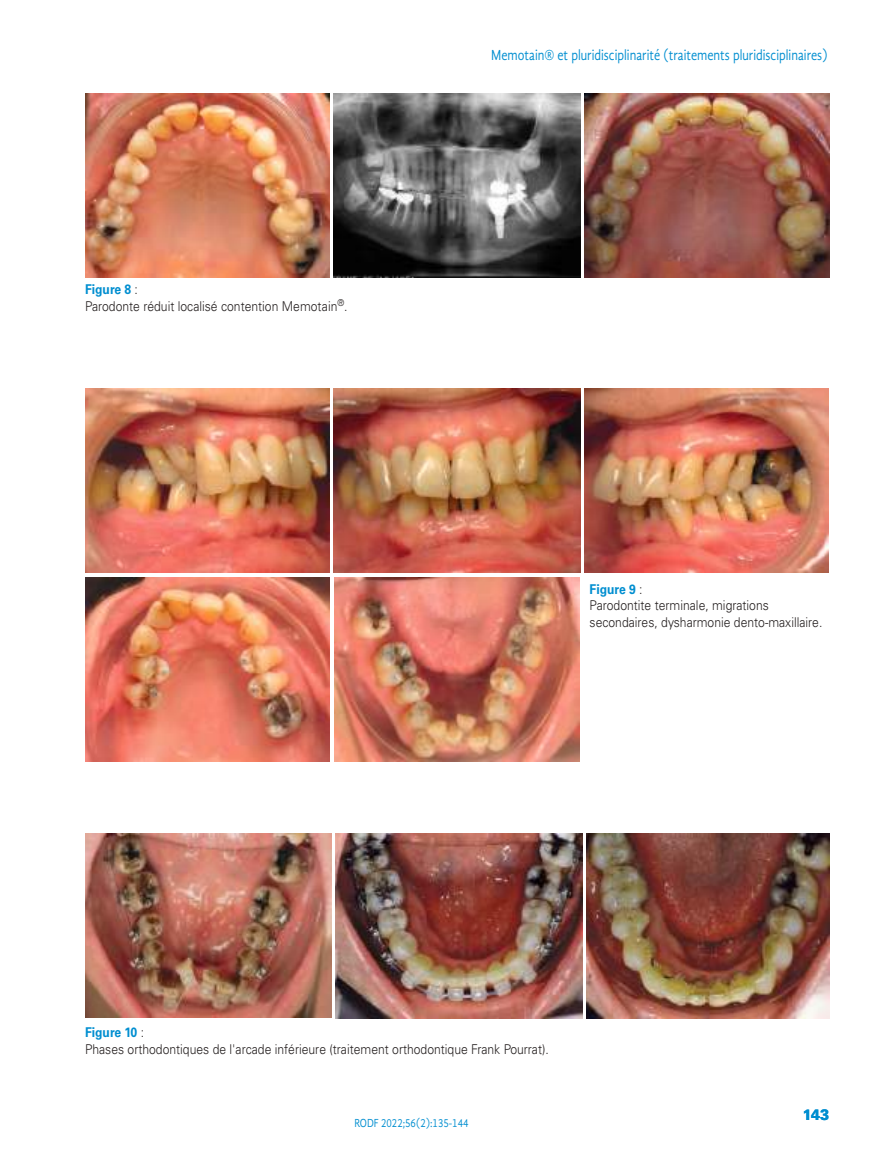
<style>
.page{position:relative;width:893px;height:1170px;background:#fff}
.page>*{position:absolute;margin:0;border:0;box-sizing:border-box;transform-origin:0 0}
.t1{font:15px "Gandhi Sans";color:#008ed0;scale:.82 1}
.t2{font:900 15px "Univers LT Std";color:#008ed0;scale:.9 1}
.t3{font:300 13.5px/16.5px "Univers";color:#241f1f;scale:.9 1}
.t4{font:12px "Gandhi Sans";color:#008ed0;scale:.82 1}
.s1{font-weight:700;color:#008ed0}
</style>
<div class="page">
<img style="left:85px;top:389px;width:245px;height:183px">
<img style="left:85px;top:94px;width:245px;height:183px">
<img style="left:333px;top:389px;width:247px;height:183px">
<img style="left:333px;top:94px;width:247px;height:183px">
<img style="left:585px;top:389px;width:244px;height:183px">
<img style="left:585px;top:94px;width:244px;height:183px">
<img style="left:85px;top:577px;width:245px;height:184px">
<img style="left:334px;top:577px;width:246px;height:184px">
<img style="left:85px;top:833px;width:247px;height:184px">
<img style="left:336px;top:833px;width:247px;height:184px">
<img style="left:587px;top:833px;width:242px;height:184px">
<p class="t3" style="left:85px;top:281px;width:293px"><span class="s1">Figure 8</span> :<br>Parodonte réduit localisé contention Memotain<sup>®</sup>.</p>
<p class="t1" style="left:491px;top:46px;width:412px">Memotain® et pluridisciplinarité (traitements pluridisciplinaires)</p>
<p class="t3" style="left:590px;top:581px;width:260px"><span class="s1">Figure 9</span> :<br>Parodontite terminale, migrations secondaires, dysharmonie dento-maxillaire.</p>
<p class="t3" style="left:85px;top:1024px;width:517px"><span class="s1">Figure 10</span> :<br>Phases orthodontiques de l'arcade inférieure (traitement orthodontique Frank Pourrat).</p>
<p class="t4" style="left:354px;top:1116px;width:141px">RODF 2022;56(2):135-144</p>
<p class="t2" style="left:803px;top:1105px;width:31px">143</p>
</div>
